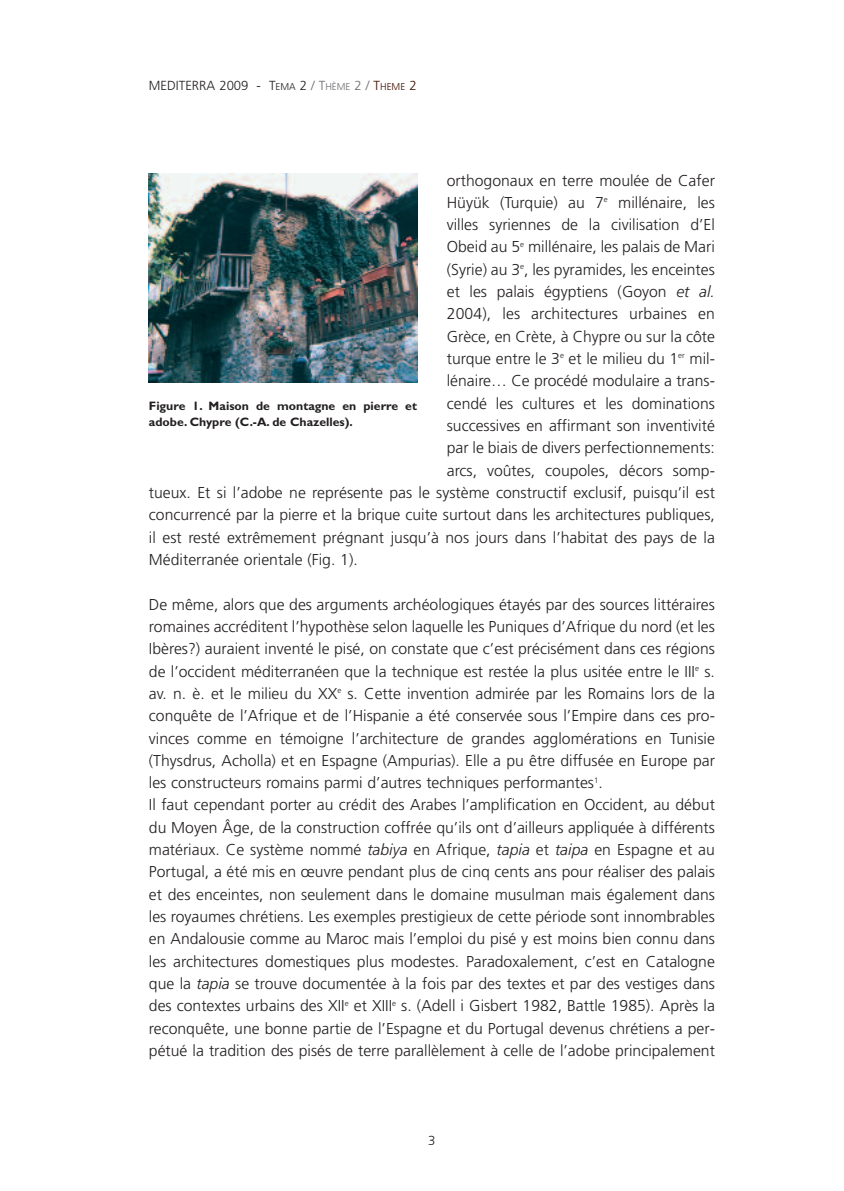
<style>
.page{position:relative;width:844px;height:1191px;background:#fff}
.page>*{position:absolute;margin:0;border:0;box-sizing:border-box;transform-origin:0 0}
.t1{font:300 15.75px/22.4px "Frutiger";color:#231f20}
.t2{font:300 13.12px "Frutiger";color:#231f20}
.t3{font:700 12.25px/15.8px "Gill Sans";color:#231f20}
.s1{font-size:9.8px}
.s2{color:#6c6d70}
.s3{font-size:9.8px;color:#6c6d70}
.s4{color:#401000}
.s5{font-size:9.8px;color:#401000}
.s6{font-style:italic}
</style>
<div class="page">
<img style="left:149px;top:174px;width:268px;height:208px">
<p class="t2" style="left:149px;top:81px;width:269px">MEDITERRA 2009 - T<span class="s1">EMA</span> 2 <span class="s2">/ T</span><span class="s3">HÈME</span> <span class="s2">2 /</span> <span class="s4">T</span><span class="s5">HEME</span> <span class="s4">2</span></p>
<p class="t1" style="left:446px;top:170px;width:269px">orthogonaux en terre moulée de Cafer</p>
<p class="t1" style="left:446px;top:192px;width:269px">Hüyük (Turquie) au 7<sup>e</sup> millénaire, les</p>
<p class="t1" style="left:446px;top:215px;width:269px">villes syriennes de la civilisation d’El</p>
<p class="t1" style="left:446px;top:237px;width:269px">Obeid au 5<sup>e</sup> millénaire, les palais de Mari</p>
<p class="t1" style="left:446px;top:259px;width:269px">(Syrie) au 3<sup>e</sup>, les pyramides, les enceintes</p>
<p class="t1" style="left:446px;top:282px;width:269px">et les palais égyptiens (Goyon <span class="s6">et al.</span></p>
<p class="t1" style="left:446px;top:304px;width:269px">2004), les architectures urbaines en</p>
<p class="t1" style="left:446px;top:326px;width:269px">Grèce, en Crète, à Chypre ou sur la côte</p>
<p class="t1" style="left:446px;top:348px;width:269px">turque entre le 3<sup>e</sup> et le milieu du 1<sup>er</sup> mil-</p>
<p class="t1" style="left:446px;top:371px;width:269px">lénaire… Ce procédé modulaire a trans-</p>
<p class="t1" style="left:446px;top:393px;width:269px">cendé les cultures et les dominations</p>
<p class="t1" style="left:446px;top:415px;width:269px">successives en affirmant son inventivité</p>
<p class="t1" style="left:446px;top:438px;width:269px">par le biais de divers perfectionnements:</p>
<p class="t1" style="left:446px;top:460px;width:269px">arcs, voûtes, coupoles, décors somp-</p>
<p class="t1" style="left:149px;top:482px;width:567px">tueux. Et si l’adobe ne représente pas le système constructif exclusif, puisqu’il est</p>
<p class="t1" style="left:149px;top:505px;width:567px">concurrencé par la pierre et la brique cuite surtout dans les architectures publiques,</p>
<p class="t1" style="left:149px;top:527px;width:567px">il est resté extrêmement prégnant jusqu’à nos jours dans l’habitat des pays de la</p>
<p class="t1" style="left:149px;top:549px;width:210px">Méditerranée orientale (Fig. 1).</p>
<p class="t1" style="left:149px;top:594px;width:567px">De même, alors que des arguments archéologiques étayés par des sources littéraires romaines accréditent l’hypothèse selon laquelle les Puniques d’Afrique du nord (et les Ibères?) auraient inventé le pisé, on constate que c’est précisément dans ces régions de l’occident méditerranéen que la technique est restée la plus usitée entre le III<sup>e</sup> s. av. n. è. et le milieu du XX<sup>e</sup> s. Cette invention admirée par les Romains lors de la conquête de l’Afrique et de l’Hispanie a été conservée sous l’Empire dans ces pro&shy;vinces comme en témoigne l’architecture de grandes agglomérations en Tunisie (Thysdrus, Acholla) et en Espagne (Ampurias). Elle a pu être diffusée en Europe par les constructeurs romains parmi d’autres techniques performantes<sup>1</sup>.<br>Il faut cependant porter au crédit des Arabes l’amplification en Occident, au début du Moyen Âge, de la construction coffrée qu’ils ont d’ailleurs appliquée à différents matériaux. Ce système nommé <span class="s6">tabiya</span> en Afrique, <span class="s6">tapia</span> et <span class="s6">taipa</span> en Espagne et au Portugal, a été mis en œuvre pendant plus de cinq cents ans pour réaliser des palais et des enceintes, non seulement dans le domaine musulman mais également dans les royaumes chrétiens. Les exemples prestigieux de cette période sont innombrables en Andalousie comme au Maroc mais l’emploi du pisé y est moins bien connu dans les architectures domestiques plus modestes. Paradoxalement, c’est en Catalogne que la <span class="s6">tapia</span> se trouve documentée à la fois par des textes et par des vestiges dans des contextes urbains des XII<sup>e</sup> et XIII<sup>e</sup> s. (Adell i Gisbert 1982, Battle 1985). Après la reconquête, une bonne partie de l’Espagne et du Portugal devenus chrétiens a per&shy;pétué la tradition des pisés de terre parallèlement à celle de l’adobe principalement</p>
<p class="t3" style="left:149px;top:399px;width:269px">Figure 1. Maison de montagne en pierre et adobe. Chypre (C.-A. de Chazelles).</p>
<p class="t2" style="left:428px;top:1135px;width:9px">3</p>
</div>
